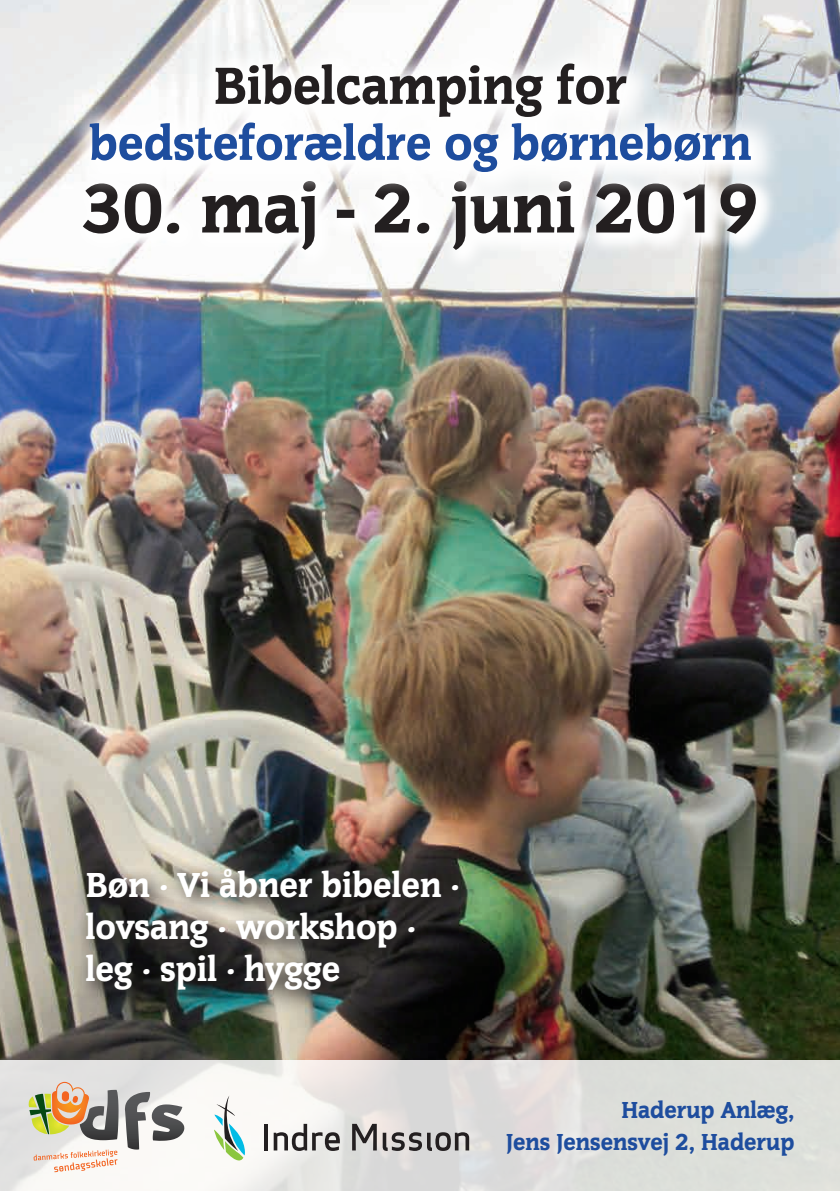
<style>
.page{position:relative;width:840px;height:1191px;background:#fff}
.page>*{position:absolute;margin:0;border:0;box-sizing:border-box;transform-origin:0 0}
.t1{font:900 72px "Congress LT Std";color:#231f20}
.t2{font:900 54px "Congress LT Std";color:#231f20}
.t3{font:900 50px "Congress LT Std";color:#1e4d9e}
.t4{font:900 36px/42px "Congress LT Std";color:#fff}
.t5{font:900 24px/32px "Congress LT Std";color:#1e4d9e;text-align:right}
</style>
<div class="page">
<img style="left:0;top:0;width:839px;height:1060px">
<svg style="left:0;top:1060px;width:839px;height:131px;fill:#dfdfdb"></svg>
<svg style="left:72px;top:207px;width:707px;height:66px"></svg>
<svg style="left:67px;top:40px;width:718px;height:167px"></svg>
<svg style="left:214px;top:1095px;width:31px;height:65px"></svg>
<hr style="left:264px;top:1123px;width:4px;height:27px;background:#231f20">
<svg style="left:273px;top:1123px;width:66px;height:28px"></svg>
<svg style="left:352px;top:1123px;width:24px;height:27px"></svg>
<svg style="left:382px;top:1132px;width:87px;height:19px;background:#8c8989"></svg>
<svg style="left:125px;top:1092px;width:59px;height:57px"></svg>
<svg style="left:34px;top:1149px;width:83px;height:23px"></svg>
<svg style="left:28px;top:1081px;width:90px;height:59px;background:#b9ab8b"></svg>
<div style="left:75px;top:857px;width:406px;height:156px;background:#231f20;opacity:.75"></div>
<h2 class="t2" style="left:214px;top:54px;width:414px">Bibelcamping for</h2>
<h3 class="t3" style="left:89px;top:114px;width:663px">bedsteforældre og børnebørn</h3>
<h1 class="t1" style="left:81px;top:166px;width:679px">30. maj - 2. juni 2019</h1>
<p class="t4" style="left:86px;top:864px;width:375px">Bøn · Vi åbner bibelen · lovsang · workshop · leg · spil · hygge</p>
<p class="t5" style="left:505px;top:1093px;width:290px">Haderup Anlæg,<br>Jens Jensensvej 2, Haderup</p>
</div>
